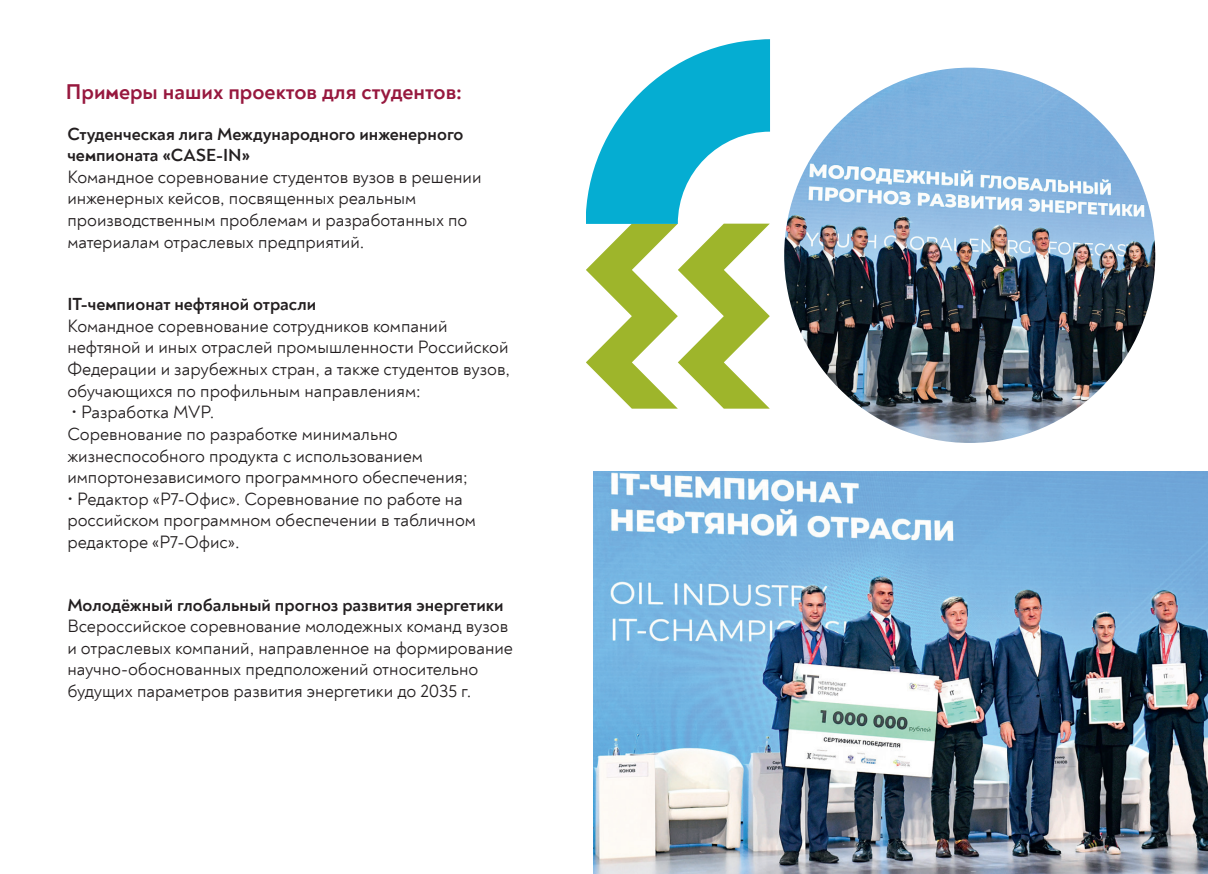
<style>
.page{position:relative;width:1208px;height:874px;background:#fff}
.page>*{position:absolute;margin:0;border:0;box-sizing:border-box;transform-origin:0 0}
.t1{font:700 22px "Noah";color:#97183e}
.t2{font:18px/21.6px "Noah";color:#231f20}
.t3{font:700 18px/21.6px "Noah";color:#231f20}
</style>
<div class="page">
<img style="left:784px;top:68px;width:371px;height:374px">
<img style="left:593px;top:471px;width:615px;height:402px">
<svg style="left:586px;top:40px;width:184px;height:368px"></svg>
<p class="t1" style="left:66px;top:78px;width:398px">Примеры наших проектов для студентов:</p>
<p class="t3" style="left:67px;top:123px;width:398px">Студенческая лига Международного инженерного чемпионата «CASE-IN»</p>
<p class="t2" style="left:67px;top:166px;width:416px">Командное соревнование студентов вузов в решении инженерных кейсов, посвященных реальным производственным проблемам и разработанных по материалам отраслевых предприятий.</p>
<p class="t3" style="left:67px;top:293px;width:250px">IT-чемпионат нефтяной отрасли</p>
<p class="t2" style="left:67px;top:315px;width:444px">Командное соревнование сотрудников компаний нефтяной и иных отраслей промышленности Российской Федерации и зарубежных стран, а также студентов вузов, обучающихся по профильным направлениям:</p>
<p class="t2" style="left:67px;top:401px;width:402px">• Разработка MVP.<br>Соревнование по разработке минимально жизнеспособного продукта с использованием импортонезависимого программного обеспечения;</p>
<p class="t2" style="left:67px;top:488px;width:410px">• Редактор «Р7-Офис». Соревнование по работе на российском программном обеспечении в табличном редакторе «Р7-Офис».</p>
<p class="t3" style="left:67px;top:593px;width:438px">Молодёжный глобальный прогноз развития энергетики</p>
<p class="t2" style="left:67px;top:615px;width:447px">Всероссийское соревнование молодежных команд вузов и отраслевых компаний, направленное на формирование научно-обоснованных предположений относительно будущих параметров развития энергетики до 2035 г.</p>
</div>
